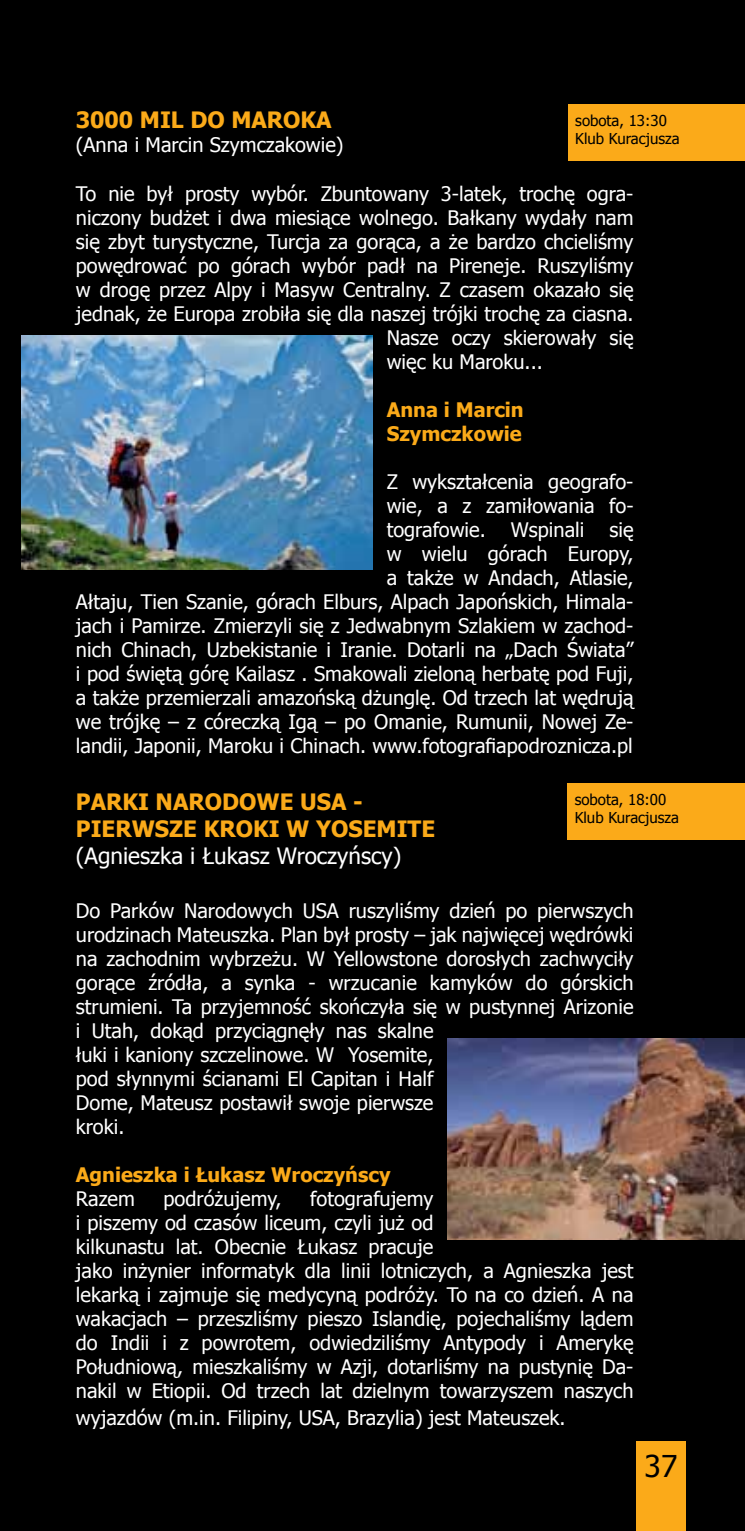
<style>
.page{position:relative;width:745px;height:1531px;background:#fff}
.page>*{position:absolute;margin:0;border:0;box-sizing:border-box;transform-origin:0 0}
.t1{font:30px "Tahoma";color:#000}
.t2{font:700 22.5px/27px "Tahoma";color:#fbaa19}
.t3{font:22.5px "Tahoma";color:#fff}
.t4{font:20px/24px "Tahoma";color:#fff}
.t5{font:700 20px/24px "Tahoma";color:#fbaa19}
.t6{font:15px/18px "Tahoma";color:#000}
</style>
<div class="page">
<div style="left:0;top:0;width:744px;height:1531px;background:#000"></div>
<div style="left:635px;top:1441px;width:50px;height:90px;background:#fbaa19"></div>
<div style="left:568px;top:104px;width:176px;height:57px;background:#fbaa19"></div>
<img style="left:21px;top:335px;width:351px;height:235px">
<img style="left:447px;top:1038px;width:297px;height:201px">
<div style="left:567px;top:783px;width:177px;height:57px;background:#fbaa19"></div>
<p class="t2" style="left:76px;top:105px;width:257px">3000 MIL DO MAROKA</p>
<p class="t4" style="left:76px;top:132px;width:269px">(Anna i Marcin Szymczakowie)</p>
<p class="t4" style="left:76px;top:180px;width:558px">To nie był prosty wybór. Zbuntowany 3-latek, trochę ogra-</p>
<p class="t4" style="left:76px;top:204px;width:559px">niczony budżet i dwa miesiące wolnego. Bałkany wydały nam</p>
<p class="t4" style="left:76px;top:228px;width:558px">się zbyt turystyczne, Turcja za gorąca, a że bardzo chcieliśmy</p>
<p class="t4" style="left:76px;top:252px;width:558px">powędrować po górach wybór padł na Pireneje. Ruszyliśmy</p>
<p class="t4" style="left:76px;top:276px;width:558px">w drogę przez Alpy i Masyw Centralny. Z czasem okazało się</p>
<p class="t4" style="left:76px;top:300px;width:558px">jednak, że Europa zrobiła się dla naszej trójki trochę za ciasna.</p>
<p class="t4" style="left:386px;top:324px;width:248px">Nasze oczy skierowały się</p>
<p class="t4" style="left:386px;top:348px;width:157px">więc ku Maroku...</p>
<p class="t5" style="left:386px;top:396px;width:138px">Anna i Marcin<br>Szymczkowie</p>
<p class="t4" style="left:386px;top:468px;width:248px;text-align:justify">Z wykształcenia geografo&shy;wie, a z zamiłowania fo&shy;tografowie.</p>
<p class="t6" style="left:575px;top:110px;width:106px">sobota, 13:30<br>Klub Kuracjusza</p>
<p class="t4" style="left:510px;top:516px;width:75px">Wspinali</p>
<p class="t4" style="left:76px;top:516px;width:559px;text-align:right">się<br>w wielu górach Europy,<br>a także w Andach, Atlasie,<br>Ałtaju, Tien Szanie, górach Elburs, Alpach Japońskich, Himala&shy;jach i Pamirze. Zmierzyli się z Jedwabnym Szlakiem w zachod&shy;nich Chinach, Uzbekistanie i Iranie. Dotarli na „Dach Świata” i pod świętą górę Kailasz . Smakowali zieloną herbatę pod Fuji, a także przemierzali amazońską dżunglę. Od trzech lat wędrują we trójkę – z córeczką Igą – po Omanie, Rumunii, Nowej Ze&shy;landii, Japonii, Maroku i Chinach. www.fotografiapodroznicza.pl</p>
<p class="t2" style="left:76px;top:786px;width:360px">PARKI NARODOWE USA -<br>PIERWSZE KROKI W YOSEMITE</p>
<p class="t3" style="left:76px;top:840px;width:327px">(Agnieszka i Łukasz Wroczyńscy)</p>
<p class="t4" style="left:76px;top:897px;width:559px">Do Parków Narodowych USA ruszyliśmy dzień po pierwszych urodzinach Mateuszka. Plan był prosty – jak najwięcej wędrówki na zachodnim wybrzeżu. W Yellowstone dorosłych zachwyciły gorące źródła, a synka - wrzucanie kamyków do górskich strumieni. Ta przyjemność skończyła się w pustynnej Arizonie i Utah, dokąd przyciągnęły nas skalne<br>łuki i kaniony szczelinowe. W Yosemite,<br>pod słynnymi ścianami El Capitan i Half<br>Dome, Mateusz postawił swoje pierwsze<br>kroki.</p>
<p class="t5" style="left:76px;top:1161px;width:316px">Agnieszka i Łukasz Wroczyńscy</p>
<p class="t4" style="left:76px;top:1185px;width:60px">Razem</p>
<p class="t4" style="left:163px;top:1185px;width:120px">podróżujemy,</p>
<p class="t6" style="left:574px;top:789px;width:106px">sobota, 18:00<br>Klub Kuracjusza</p>
<p class="t4" style="left:76px;top:1185px;width:559px;text-indent:234px">fotografujemy<br>i piszemy od czasów liceum, czyli już od<br>kilkunastu lat. Obecnie Łukasz pracuje<br>jako inżynier informatyk dla linii lotniczych, a Agnieszka jest lekarką i zajmuje się medycyną podróży. To na co dzień. A na wakacjach – przeszliśmy pieszo Islandię, pojechaliśmy lądem do Indii i z powrotem, odwiedziliśmy Antypody i Amerykę Południową, mieszkaliśmy w Azji, dotarliśmy na pustynię Da&shy;nakil w Etiopii. Od trzech lat dzielnym towarzyszem naszych</p>
<p class="t4" style="left:76px;top:1404px;width:491px">wyjazdów (m.in. Filipiny, USA, Brazylia) jest Mateuszek.</p>
<h1 class="t1" style="left:644px;top:1445px;width:34px">37</h1>
</div>
